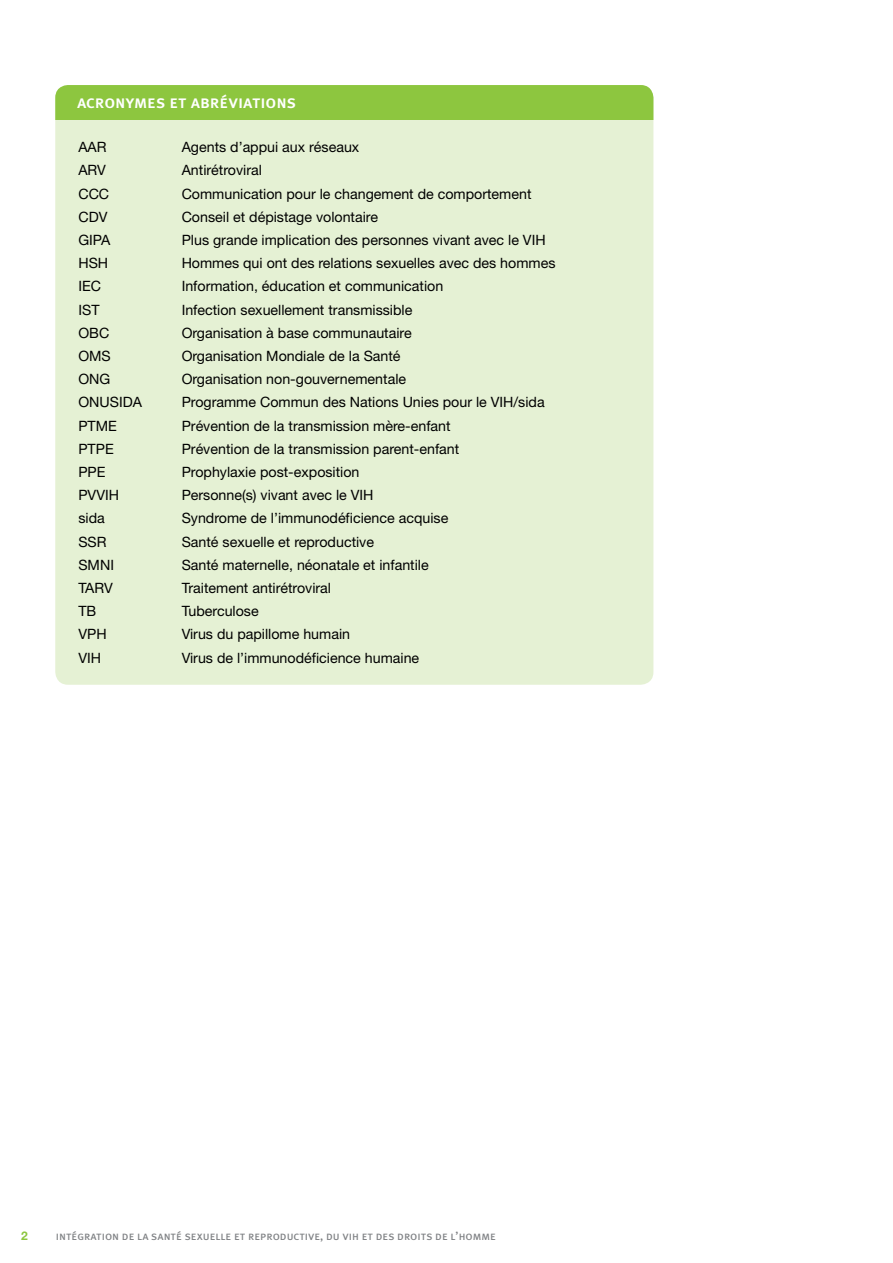
<style>
.page{position:relative;width:893px;height:1263px;background:#fff}
.page>*{position:absolute;margin:0;border:0;box-sizing:border-box;transform-origin:0 0}
.t1{font:18px "Meta Plus Medium Caps";color:#fff}
.t2{font:14.25px "Helvetica Neue";color:#000}
.t3{font:12px "Meta Plus Book Caps";color:#808285}
.t4{font:700 12px "Helvetica Neue";color:#8dc63f}
</style>
<div class="page">
<div style="left:55px;top:85px;width:598px;height:600px;background:#e5f1d4;border-radius:13px"></div>
<div style="left:55px;top:85px;width:598px;height:34px;background:#8dc63f"></div>
<p class="t1" style="left:77px;top:91px;width:221px">acronymes et abréviations</p>
<p class="t2" style="left:78px;top:139px;width:30px">AAR</p>
<p class="t2" style="left:182px;top:139px;width:179px">Agents d’appui aux réseaux</p>
<p class="t2" style="left:78px;top:162px;width:29px">ARV</p>
<p class="t2" style="left:182px;top:162px;width:82px">Antirétroviral</p>
<p class="t2" style="left:78px;top:185px;width:32px">CCC</p>
<p class="t2" style="left:182px;top:185px;width:351px">Communication pour le changement de comportement</p>
<p class="t2" style="left:78px;top:208px;width:31px">CDV</p>
<p class="t2" style="left:182px;top:208px;width:198px">Conseil et dépistage volontaire</p>
<p class="t2" style="left:78px;top:231px;width:33px">GIPA</p>
<p class="t2" style="left:182px;top:231px;width:365px">Plus grande implication des personnes vivant avec le VIH</p>
<p class="t2" style="left:78px;top:255px;width:31px">HSH</p>
<p class="t2" style="left:182px;top:255px;width:375px">Hommes qui ont des relations sexuelles avec des hommes</p>
<p class="t2" style="left:78px;top:278px;width:24px">IEC</p>
<p class="t2" style="left:182px;top:278px;width:263px">Information, éducation et communication</p>
<p class="t2" style="left:78px;top:301px;width:23px">IST</p>
<p class="t2" style="left:182px;top:301px;width:232px">Infection sexuellement transmissible</p>
<p class="t2" style="left:78px;top:324px;width:32px">OBC</p>
<p class="t2" style="left:182px;top:324px;width:232px">Organisation à base communautaire</p>
<p class="t2" style="left:78px;top:347px;width:34px">OMS</p>
<p class="t2" style="left:182px;top:347px;width:220px">Organisation Mondiale de la Santé</p>
<p class="t2" style="left:78px;top:371px;width:33px">ONG</p>
<p class="t2" style="left:182px;top:371px;width:226px">Organisation non-gouvernementale</p>
<p class="t2" style="left:78px;top:394px;width:65px">ONUSIDA</p>
<p class="t2" style="left:182px;top:394px;width:364px">Programme Commun des Nations Unies pour le VIH/sida</p>
<p class="t2" style="left:78px;top:417px;width:40px">PTME</p>
<p class="t2" style="left:182px;top:417px;width:270px">Prévention de la transmission mère-enfant</p>
<p class="t2" style="left:78px;top:440px;width:37px">PTPE</p>
<p class="t2" style="left:182px;top:440px;width:279px">Prévention de la transmission parent-enfant</p>
<p class="t2" style="left:78px;top:463px;width:29px">PPE</p>
<p class="t2" style="left:182px;top:463px;width:179px">Prophylaxie post-exposition</p>
<p class="t2" style="left:78px;top:487px;width:42px">PVVIH</p>
<p class="t2" style="left:182px;top:487px;width:193px">Personne(s) vivant avec le VIH</p>
<p class="t2" style="left:78px;top:510px;width:28px">sida</p>
<p class="t2" style="left:182px;top:510px;width:268px">Syndrome de l’immunodéficience acquise</p>
<p class="t2" style="left:78px;top:533px;width:30px">SSR</p>
<p class="t2" style="left:182px;top:533px;width:194px">Santé sexuelle et reproductive</p>
<p class="t2" style="left:78px;top:556px;width:37px">SMNI</p>
<p class="t2" style="left:182px;top:556px;width:249px">Santé maternelle, néonatale et infantile</p>
<p class="t2" style="left:78px;top:579px;width:36px">TARV</p>
<p class="t2" style="left:182px;top:579px;width:151px">Traitement antirétroviral</p>
<p class="t2" style="left:78px;top:603px;width:19px">TB</p>
<p class="t2" style="left:182px;top:603px;width:79px">Tuberculose</p>
<p class="t2" style="left:78px;top:626px;width:30px">VPH</p>
<p class="t2" style="left:182px;top:626px;width:170px">Virus du papillome humain</p>
<p class="t2" style="left:78px;top:649px;width:24px">VIH</p>
<p class="t2" style="left:182px;top:649px;width:239px">Virus de l’immunodéficience humaine</p>
<p class="t4" style="left:21px;top:1228px;width:8px">2</p>
<p class="t3" style="left:56px;top:1229px;width:442px">intégration de la santé sexuelle et reproductive, du vih et des droits de l’homme</p>
</div>
